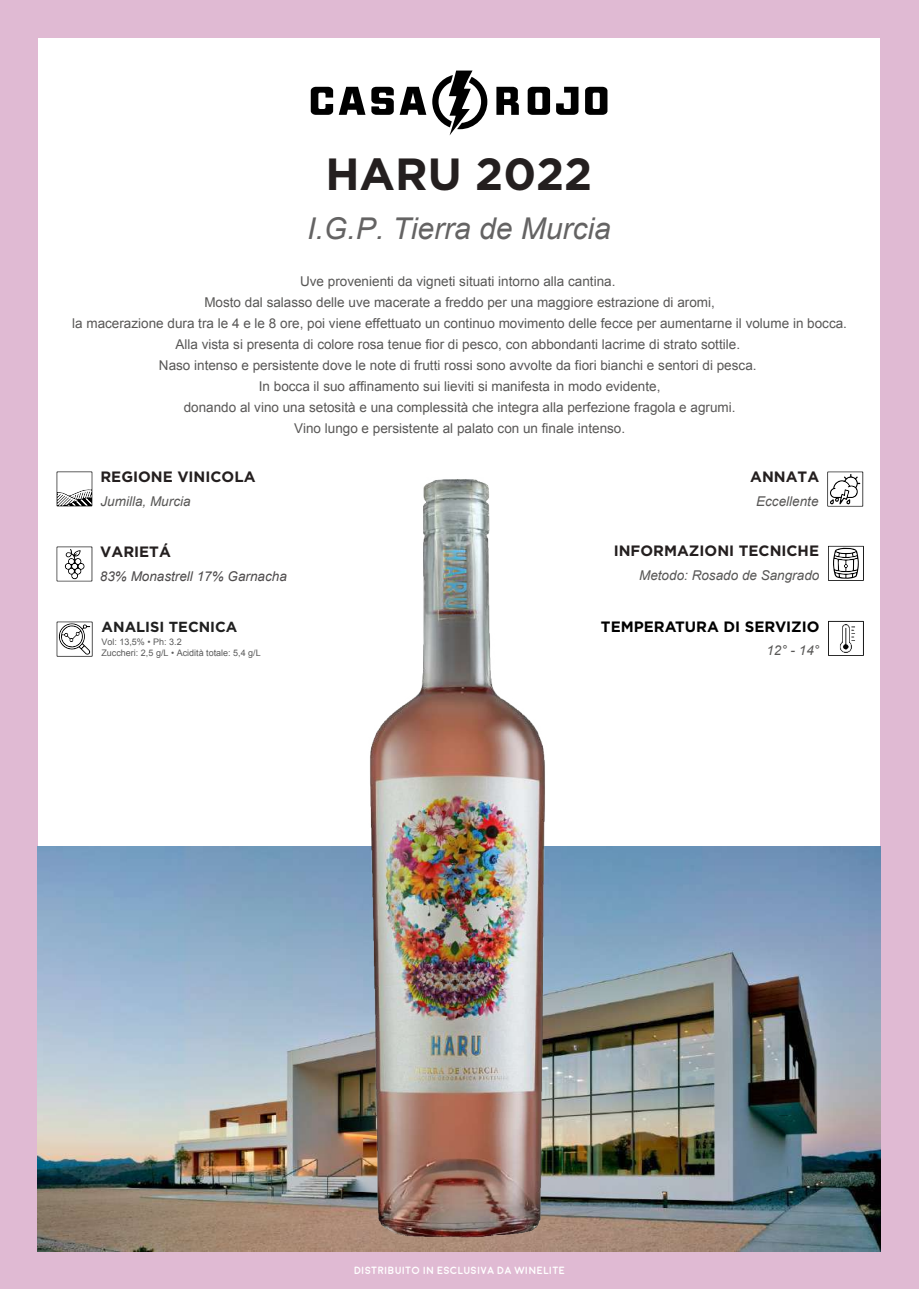
<style>
.page{position:relative;width:919px;height:1289px;background:#fff}
.page>*{position:absolute;margin:0;border:0;box-sizing:border-box;transform-origin:0 0}
.t1{font:700 45px "Gotham";color:#241f1f}
.t2{font:italic 30px "Arial";color:#646363}
.t3{font:700 15px "Gotham";color:#241f1f}
.t4{font:700 15px "Gotham";color:#000}
.t5{font:700 14.55px "Gotham";color:#202020}
.t6{font:13.5px/21px "Arial";color:#585756;text-align:center}
.t7{font:italic 13.5px "Arial";color:#585756}
.t8{font:italic 13.5px "Arial";color:#4e4b4c}
.t9{font:700 10.5px "Moon";color:#fff}
.t10{font:9px/10.8px "Arial";color:#5a5a5a}
</style>
<div class="page">
<div style="left:0;top:0;width:38px;height:1288px;background:#e0bad3"></div>
<div style="left:880px;top:0;width:38px;height:1288px;background:#e0bad3"></div>
<div style="left:34px;top:1250px;width:847px;height:38px;background:#e0bad3"></div>
<div style="left:36px;top:0;width:845px;height:38px;background:#e0bad3"></div>
<img style="left:38px;top:846px;width:842px;height:405px">
<svg style="left:56px;top:471px;width:37px;height:36px"></svg>
<svg style="left:56px;top:546px;width:37px;height:36px"></svg>
<svg style="left:56px;top:621px;width:37px;height:36px"></svg>
<svg style="left:432px;top:71px;width:55px;height:64px"></svg>
<svg style="left:311px;top:87px;width:22px;height:28px"></svg>
<svg style="left:371px;top:87px;width:55px;height:28px"></svg>
<svg style="left:527px;top:87px;width:23px;height:28px"></svg>
<svg style="left:585px;top:87px;width:22px;height:28px"></svg>
<svg style="left:496px;top:87px;width:23px;height:28px"></svg>
<svg style="left:556px;top:87px;width:22px;height:28px"></svg>
<svg style="left:339px;top:87px;width:26px;height:28px"></svg>
<svg style="left:827px;top:471px;width:37px;height:36px"></svg>
<svg style="left:828px;top:545px;width:36px;height:36px"></svg>
<svg style="left:828px;top:621px;width:35px;height:35px"></svg>
<img style="left:316px;top:479px;width:286px;height:759px">
<h1 class="t1" style="left:325px;top:148px;width:268px">HARU 2022</h1>
<h2 class="t2" style="left:307px;top:209px;width:305px">I.G.P. Tierra de Murcia</h2>
<p class="t6" style="left:72px;top:270px;width:776px">Uve provenienti da vigneti situati intorno alla cantina.<br>Mosto dal salasso delle uve macerate a freddo per una maggiore estrazione di aromi,<br>la macerazione dura tra le 4 e le 8 ore, poi viene effettuato un continuo movimento delle fecce per aumentarne il volume in bocca.<br>Alla vista si presenta di colore rosa tenue fior di pesco, con abbondanti lacrime di strato sottile.<br>Naso intenso e persistente dove le note di frutti rossi sono avvolte da fiori bianchi e sentori di pesca.<br>In bocca il suo affinamento sui lieviti si manifesta in modo evidente,<br>donando al vino una setosità e una complessità che integra alla perfezione fragola e agrumi.<br>Vino lungo e persistente al palato con un finale intenso.</p>
<p class="t3" style="left:100px;top:468px;width:156px">REGIONE VINICOLA</p>
<p class="t7" style="left:100px;top:492px;width:92px">Jumilla, Murcia</p>
<p class="t3" style="left:100px;top:543px;width:72px">VARIETÁ</p>
<p class="t8" style="left:100px;top:567px;width:188px">83% Monastrell 17% Garnacha</p>
<p class="t5" style="left:102px;top:618px;width:137px">ANALISI TECNICA</p>
<p class="t10" style="left:101px;top:637px;width:161px">Vol: 13,5% • Ph: 3.2<br>Zuccheri: 2,5 g/L • Acidità totale: 5,4 g/L</p>
<p class="t3" style="left:750px;top:468px;width:70px">ANNATA</p>
<p class="t7" style="left:756px;top:493px;width:64px">Eccellente</p>
<p class="t3" style="left:613px;top:542px;width:207px">INFORMAZIONI TECNICHE</p>
<p class="t7" style="left:639px;top:566px;width:182px">Metodo: Rosado de Sangrado</p>
<p class="t4" style="left:601px;top:617px;width:220px">TEMPERATURA DI SERVIZIO</p>
<p class="t7" style="left:766px;top:641px;width:54px">12° - 14°</p>
<p class="t9" style="left:353px;top:1265px;width:213px">DISTRIBUITO IN ESCLUSIVA DA WINELITE</p>
</div>
